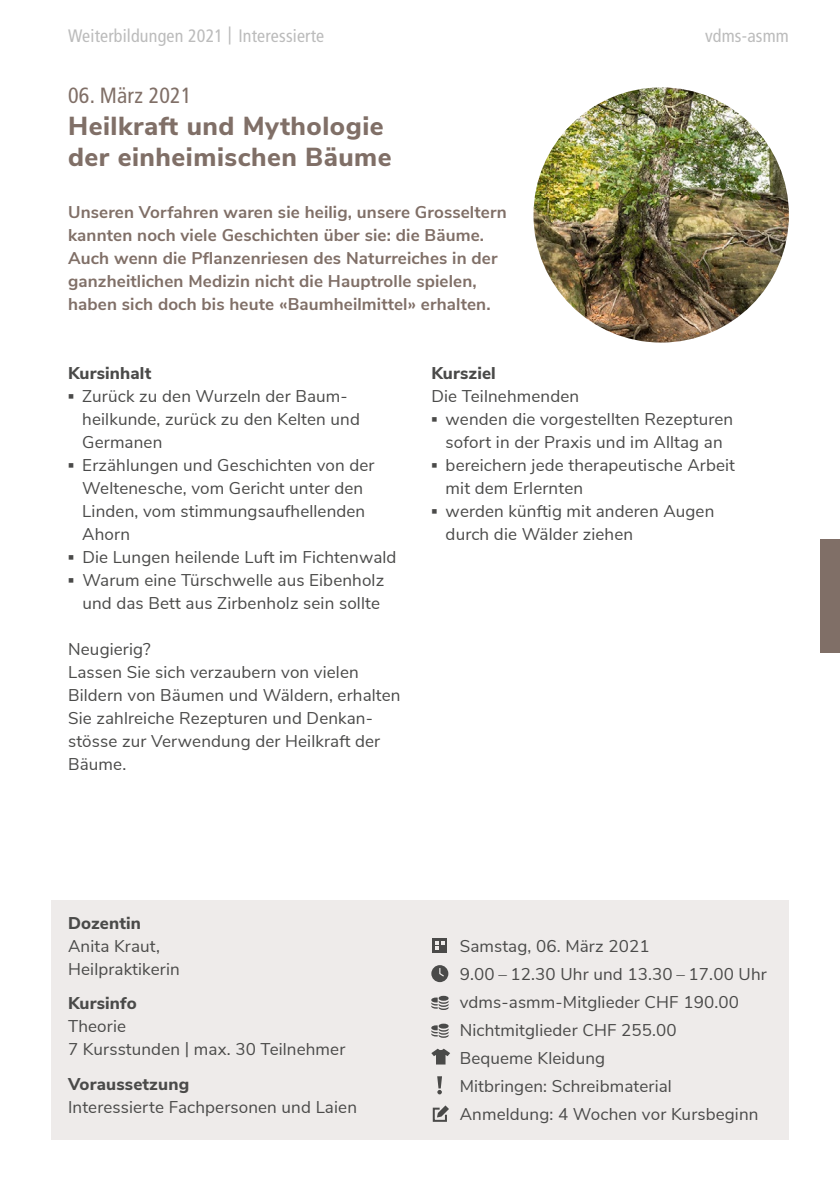
<style>
.page{position:relative;width:840px;height:1191px;background:#fff}
.page>*{position:absolute;margin:0;border:0;box-sizing:border-box;transform-origin:0 0}
.t1{font:800 26px/31px "Nunito Sans";letter-spacing:.02em;color:#806f67}
.t2{font:condensed 22px "Frutiger LT Std";letter-spacing:.01em;color:#806f67}
.t3{font:condensed 18px "Frutiger LT Std";letter-spacing:.01em;color:#bcbcbc}
.t4{font:17px/23px "Nunito Sans";letter-spacing:.01em;color:#4a4a49}
.t5{font:700 17px/23px "Nunito Sans";letter-spacing:.01em;color:#806f67}
.t6{font:800 17px "Nunito Sans";letter-spacing:.01em;color:#4a4a49}
.s1{font-family:"Arial";font-weight:700}
</style>
<div class="page">
<div style="left:819px;top:539px;width:20px;height:113px;background:#806f67"></div>
<img style="left:533px;top:87px;width:255px;height:255px;border-radius:128px">
<div style="left:51px;top:900px;width:737px;height:240px;background:#eeebea"></div>
<svg style="left:431px;top:1048px;width:19px;height:16px"></svg>
<div style="left:431px;top:965px;width:17px;height:17px;background:#4a4a49;border-radius:50%"></div>
<svg style="left:439px;top:968px;width:5px;height:9px"></svg>
<div style="left:432px;top:938px;width:14px;height:14px;background:#4a4a49"></div>
<svg style="left:435px;top:941px;width:9px;height:8px"></svg>
<svg style="left:431px;top:995px;width:17px;height:15px"></svg>
<svg style="left:431px;top:1023px;width:17px;height:14px"></svg>
<svg style="left:432px;top:1105px;width:17px;height:17px"></svg>
<svg style="left:437px;top:1076px;width:5px;height:18px"></svg>
<p class="t3" style="left:68px;top:25px;width:257px">Weiterbildungen 2021 | Interessierte</p>
<p class="t3" style="left:704px;top:25px;width:85px">vdms-asmm</p>
<p class="t2" style="left:68px;top:82px;width:125px">06. März 2021</p>
<h1 class="t1" style="left:68px;top:109px;width:325px">Heilkraft und Mythologie der einheimischen Bäume</h1>
<p class="t5" style="left:68px;top:199px;width:440px">Unseren Vorfahren waren sie heilig, unsere Grosseltern kannten noch viele Geschichten über sie: die Bäume.<br>Auch wenn die Pflanzenriesen des Naturreiches in der ganzheitlichen Medizin nicht die Hauptrolle spielen, haben sich doch bis heute «Baumheilmittel» erhalten.</p>
<p class="t6" style="left:68px;top:360px;width:85px">Kursinhalt</p>
<p class="t4" style="left:82px;top:383px;width:279px;text-indent:-14px"><span class="s1">▪</span> Zurück zu den Wurzeln der Baum&shy;heilkunde, zurück zu den Kelten und<br>Germanen</p>
<p class="t4" style="left:82px;top:452px;width:293px;text-indent:-14px"><span class="s1">▪</span> Erzählungen und Geschichten von der<br>Weltenesche, vom Gericht unter den<br>Linden, vom stimmungsaufhellenden<br>Ahorn</p>
<p class="t4" style="left:68px;top:544px;width:330px"><span class="s1">▪</span> Die Lungen heilende Luft im Fichtenwald</p>
<p class="t4" style="left:68px;top:567px;width:317px;text-align:center"><span class="s1">▪</span> Warum eine Türschwelle aus Eibenholz und das Bett aus Zirbenholz sein sollte</p>
<p class="t4" style="left:68px;top:636px;width:334px">Neugierig?<br>Lassen Sie sich verzaubern von vielen<br>Bildern von Bäumen und Wäldern, erhalten<br>Sie zahlreiche Rezepturen und Denkan&shy;stösse zur Verwendung der Heilkraft der<br>Bäume.</p>
<p class="t6" style="left:431px;top:360px;width:66px">Kursziel</p>
<p class="t4" style="left:431px;top:383px;width:149px">Die Teilnehmenden</p>
<p class="t4" style="left:431px;top:406px;width:303px;text-align:center"><span class="s1">▪</span> wenden die vorgestellten Rezepturen sofort in der Praxis und im Alltag an</p>
<p class="t4" style="left:445px;top:452px;width:291px;text-indent:-14px"><span class="s1">▪</span> bereichern jede therapeutische Arbeit mit dem Erlernten</p>
<p class="t4" style="left:445px;top:498px;width:270px;text-indent:-14px"><span class="s1">▪</span> werden künftig mit anderen Augen durch die Wälder ziehen</p>
<p class="t6" style="left:68px;top:910px;width:74px">Dozentin</p>
<p class="t4" style="left:68px;top:933px;width:113px">Anita Kraut,<br>Heilpraktikerin</p>
<p class="t6" style="left:68px;top:991px;width:70px">Kursinfo</p>
<p class="t4" style="left:68px;top:1013px;width:278px">Theorie<br>7 Kursstunden | max. 30 Teilnehmer</p>
<p class="t6" style="left:68px;top:1071px;width:122px">Voraussetzung</p>
<p class="t4" style="left:68px;top:1094px;width:290px">Interessierte Fachpersonen und Laien</p>
<p class="t4" style="left:459px;top:931px;width:308px;line-height:28px">Samstag, 06. März 2021<br>9.00 – 12.30 Uhr und 13.30 – 17.00 Uhr vdms-asmm-Mitglieder CHF 190.00<br>Nichtmitglieder CHF 255.00<br>Bequeme Kleidung<br>Mitbringen: Schreibmaterial<br>Anmeldung: 4 Wochen vor Kursbeginn</p>
</div>
